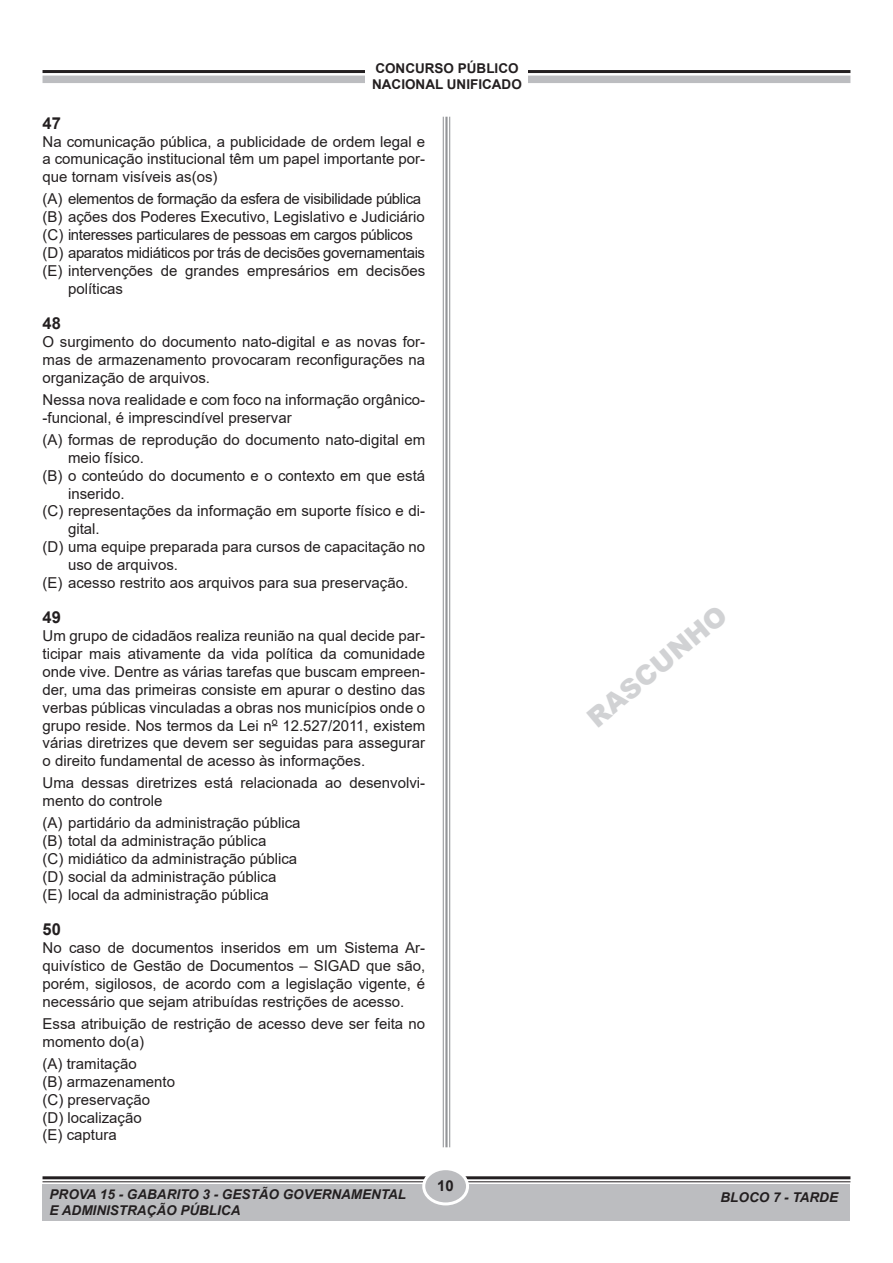
<style>
.page{position:relative;width:893px;height:1263px;background:#fff}
.page>*{position:absolute;margin:0;border:0;box-sizing:border-box;transform-origin:0 0}
.RASCUNHO_GRANDE{font:900 27px "Arial";color:#d1d2d4}
.NÚMERO{font:700 16.5px "Arial";color:#231f20}
.TEXTO{font:15px/17.9px "Arial";color:#231f20;text-align:justify}
.OPÇÕES{font:15px/17.9px "Arial";color:#231f20}
.PERGUNTA{font:15px/17.9px "Arial";color:#231f20}
.OPÇÃO_A{font:15px/17.9px "Arial";color:#231f20}
.OPÇÕES-2{font:15px "Arial";letter-spacing:-.025em;color:#231f20}
.OPÇÃO_A-2{font:15px "Arial";letter-spacing:-.025em;color:#231f20}
.t1{font:700 15px "Arial";color:#231f20}
.t2{font:italic 700 13.5px/16.2px "Arial";color:#231f20}
.t3{font:700 13.5px/16.5px "Arial";color:#231f20}
</style>
<div class="page">
<hr style="left:43px;top:1176px;width:807px;height:3px;background:#231f20">
<hr style="left:43px;top:1181px;width:807px;height:1px;background:#231f20">
<div style="left:43px;top:1184px;width:807px;height:36px;background:#bcbdc0"></div>
<div style="left:424px;top:1169px;width:43px;height:35px;background:#bcbdc0;border-radius:50%"></div>
<div style="left:422px;top:1167px;width:47px;height:38px;border:3px solid #fff;border-radius:50%"></div>
<hr style="left:449px;top:117px;width:1px;height:1030px;background:#939598">
<hr style="left:445px;top:117px;width:3px;height:1030px;background:#939598">
<hr style="left:443px;top:117px;width:1px;height:1030px;background:#939598">
<hr style="left:43px;top:70px;width:807px;height:3px;background:#231f20">
<div style="left:43px;top:76px;width:807px;height:7px;background:#bcbdc0"></div>
<div style="left:365px;top:43px;width:162px;height:60px;background:#fff"></div>
<p class="t3" style="left:372px;top:60px;width:151px">CONCURSO PÚBLICO<br>NACIONAL UNIFICADO</p>
<p class="NÚMERO" style="left:43px;top:111px;width:20px">47</p>
<p class="TEXTO" style="left:43px;top:132px;width:384px">Na comunicação pública, a publicidade de ordem legal e a comunicação institucional têm um papel importante por&shy;que tornam visíveis as(os)</p>
<p class="OPÇÃO_A-2" style="left:43px;top:189px;width:380px">(A) elementos de formação da esfera de visibilidade pública</p>
<p class="OPÇÕES" style="left:43px;top:208px;width:384px">(B) ações dos Poderes Executivo, Legislativo e Judiciário</p>
<p class="OPÇÕES-2" style="left:43px;top:224px;width:372px">(C) interesses particulares de pessoas em cargos públicos</p>
<p class="OPÇÕES-2" style="left:43px;top:242px;width:384px">(D) aparatos midiáticos por trás de decisões governamentais</p>
<p class="OPÇÕES" style="left:68px;top:261px;width:359px;text-indent:-26px">(E) intervenções de grandes empresários em decisões políticas</p>
<p class="NÚMERO" style="left:43px;top:312px;width:20px">48</p>
<p class="TEXTO" style="left:43px;top:333px;width:384px">O surgimento do documento nato-digital e as novas for&shy;mas de armazenamento provocaram reconfigurações na organização de arquivos.</p>
<p class="PERGUNTA" style="left:43px;top:391px;width:384px">Nessa nova realidade e com foco na informação orgânico--funcional, é imprescindível preservar</p>
<p class="OPÇÃO_A" style="left:68px;top:431px;width:359px;text-indent:-26px">(A) formas de reprodução do documento nato-digital em meio físico.</p>
<p class="OPÇÕES" style="left:68px;top:466px;width:359px;text-indent:-26px">(B) o conteúdo do documento e o contexto em que está inserido.</p>
<p class="OPÇÕES" style="left:68px;top:502px;width:359px;text-indent:-26px">(C) representações da informação em suporte físico e di&shy;gital.</p>
<p class="OPÇÕES" style="left:68px;top:538px;width:359px;text-indent:-26px">(D) uma equipe preparada para cursos de capacitação no uso de arquivos.</p>
<p class="OPÇÕES" style="left:43px;top:573px;width:367px">(E) acesso restrito aos arquivos para sua preservação.</p>
<p class="NÚMERO" style="left:43px;top:606px;width:20px">49</p>
<p class="TEXTO" style="left:43px;top:627px;width:384px">Um grupo de cidadãos realiza reunião na qual decide par&shy;ticipar mais ativamente da vida política da comunidade onde vive. Dentre as várias tarefas que buscam empreen&shy;der, uma das primeiras consiste em apurar o destino das verbas públicas vinculadas a obras nos municípios onde o grupo reside. Nos termos da Lei n<sup>o</sup> 12.527/2011, existem várias diretrizes que devem ser seguidas para assegurar o direito fundamental de acesso às informações.</p>
<p class="PERGUNTA" style="left:43px;top:774px;width:384px">Uma dessas diretrizes está relacionada ao desenvolvi&shy;mento do controle</p>
<p class="OPÇÃO_A" style="left:43px;top:814px;width:260px">(A) partidário da administração pública</p>
<p class="OPÇÕES" style="left:43px;top:832px;width:225px">(B) total da administração pública</p>
<p class="OPÇÕES" style="left:43px;top:850px;width:256px">(C) midiático da administração pública</p>
<p class="OPÇÕES" style="left:43px;top:868px;width:235px">(D) social da administração pública</p>
<p class="OPÇÕES" style="left:43px;top:885px;width:228px">(E) local da administração pública</p>
<p class="NÚMERO" style="left:43px;top:918px;width:20px">50</p>
<p class="TEXTO" style="left:43px;top:939px;width:384px">No caso de documentos inseridos em um Sistema Ar&shy;quivístico de Gestão de Documentos – SIGAD que são, porém, sigilosos, de acordo com a legislação vigente, é necessário que sejam atribuídas restrições de acesso.</p>
<p class="PERGUNTA" style="left:43px;top:1015px;width:384px">Essa atribuição de restrição de acesso deve ser feita no momento do(a)</p>
<p class="OPÇÃO_A" style="left:43px;top:1055px;width:96px">(A) tramitação</p>
<p class="OPÇÕES" style="left:43px;top:1072px;width:134px">(B) armazenamento</p>
<p class="OPÇÕES" style="left:43px;top:1090px;width:109px">(C) preservação</p>
<p class="OPÇÕES" style="left:43px;top:1108px;width:101px">(D) localização</p>
<p class="OPÇÕES" style="left:43px;top:1126px;width:76px">(E) captura</p>
<p class="RASCUNHO_GRANDE" style="left:578px;top:706px;width:174px;rotate:-40deg">RASCUNHO</p>
<p class="t1" style="left:437px;top:1175px;width:18px">10</p>
<p class="t2" style="left:50px;top:1187px;width:358px">PROVA 15 - GABARITO 3 - GESTÃO GOVERNAMENTAL<br>E ADMINISTRAÇÃO PÚBLICA</p>
<p class="t2" style="left:720px;top:1190px;width:119px">BLOCO 7 - TARDE</p>
</div>
